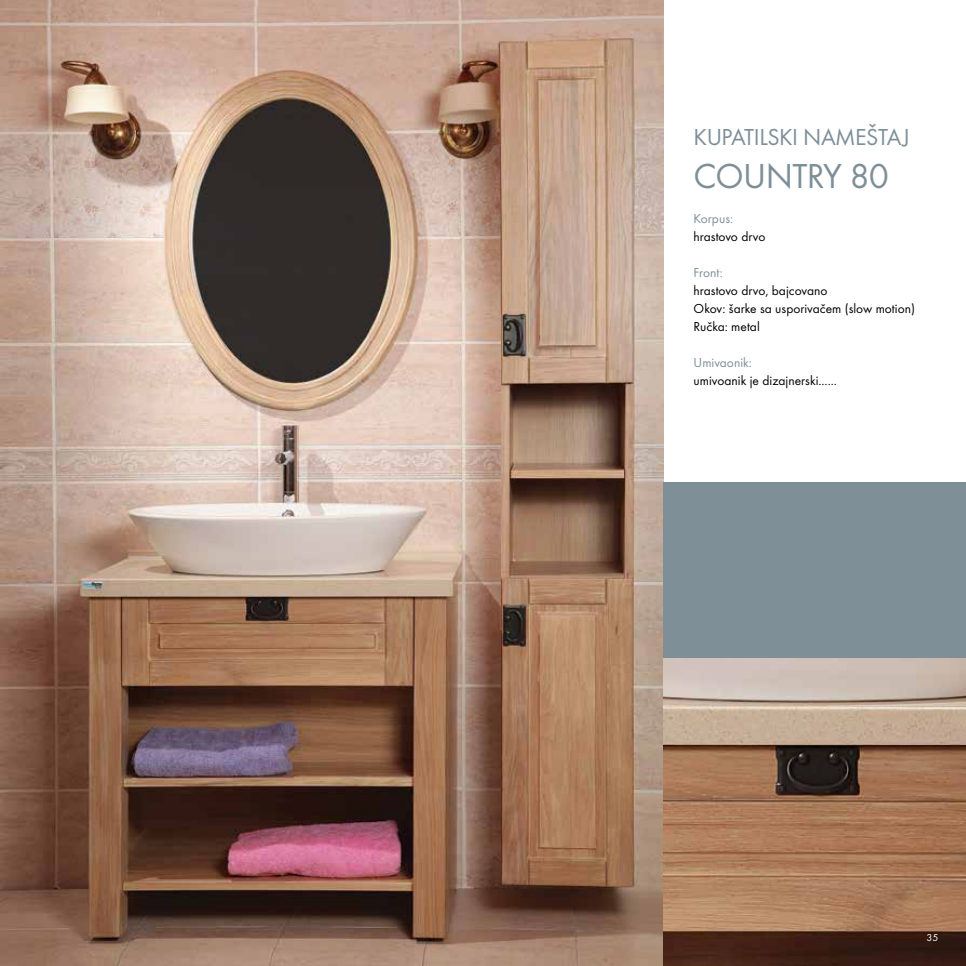
<style>
.page{position:relative;width:966px;height:966px;background:#fff}
.page>*{position:absolute;margin:0;border:0;box-sizing:border-box;transform-origin:0 0}
.t1{font:36px "Futura TOT";letter-spacing:-.02em;color:#7e8f98}
.t2{font:24px "Futura TOT";letter-spacing:-.02em;color:#7e8f98}
.t3{font:13.5px/18px "Futura TOT";color:#000}
.t4{font:13.5px "Futura TOT";color:#7e8f98}
.t5{font:10.5px "Futura TOT";color:#fff}
</style>
<div class="page">
<img style="left:0;top:0;width:663px;height:965px">
<img style="left:663px;top:657px;width:302px;height:308px">
<div style="left:663px;top:482px;width:302px;height:175px;background:#7e8f98"></div>
<h2 class="t2" style="left:693px;top:122px;width:218px">KUPATILSKI NAMEŠTAJ</h2>
<h1 class="t1" style="left:693px;top:154px;width:197px">COUNTRY 80</h1>
<p class="t4" style="left:693px;top:210px;width:41px">Korpus:</p>
<p class="t3" style="left:693px;top:227px;width:73px">hrastovo drvo</p>
<p class="t4" style="left:693px;top:264px;width:31px">Front:</p>
<p class="t3" style="left:693px;top:281px;width:223px">hrastovo drvo, bajcovano<br>Okov: šarke sa usporivačem (slow motion)<br>Ručka: metal</p>
<p class="t4" style="left:693px;top:354px;width:60px">Umivaonik:</p>
<p class="t3" style="left:693px;top:371px;width:145px">umivoanik je dizajnerski......</p>
<p class="t5" style="left:926px;top:930px;width:13px">35</p>
</div>
